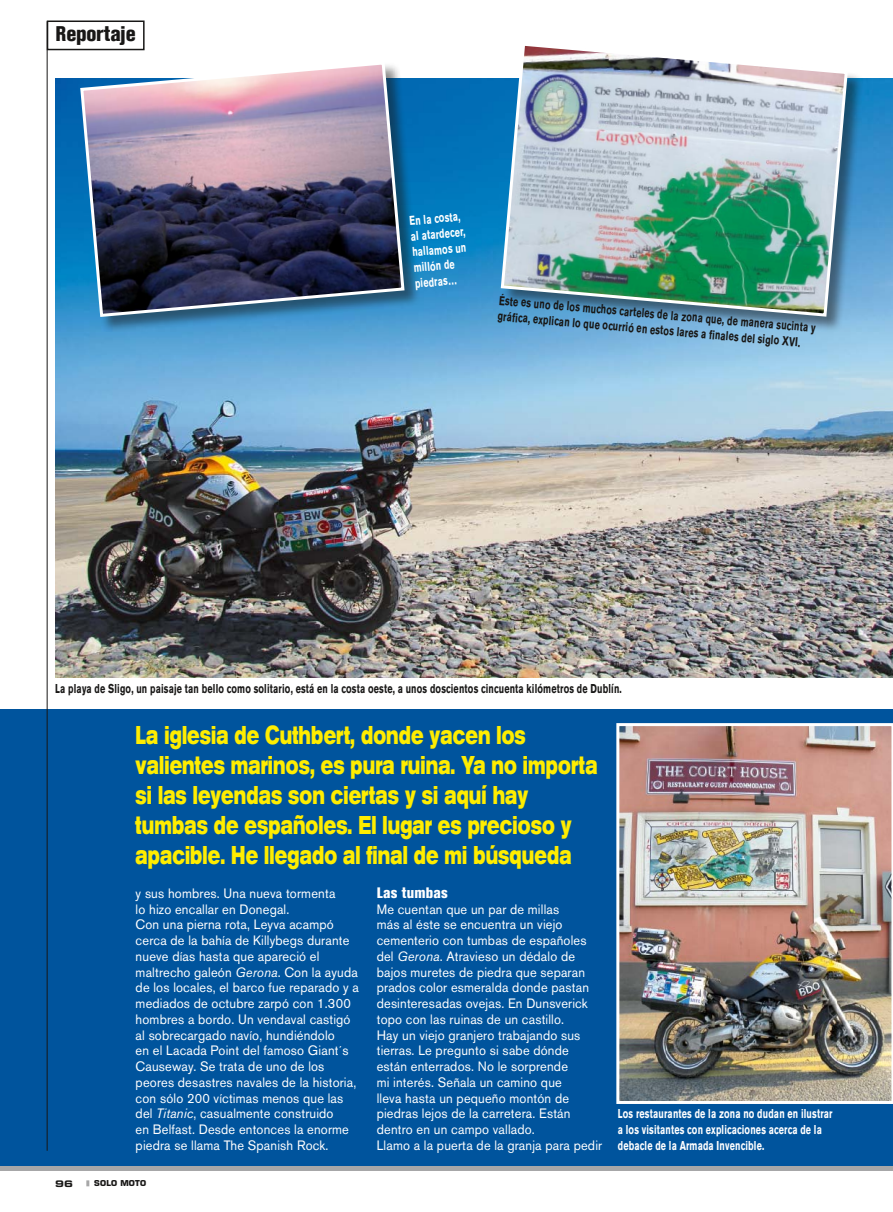
<style>
.page{position:relative;width:893px;height:1212px;background:#fff}
.page>*{position:absolute;margin:0;border:0;box-sizing:border-box;transform-origin:0 0}
.t1{font:700 expanded 25.5px/30px "Akzidenz Grotesk BE";letter-spacing:.01em;color:#ffed00;scale:.6 1}
.t2{font:800 condensed 21px "Akzidenz Grotesk BE";letter-spacing:-.01em;color:#181716}
.t3{font:800 condensed 15px "Akzidenz Grotesk BE";letter-spacing:.015em;color:#fff}
.t4{font:13.5px/15.8px "Akzidenz Grotesk BE";letter-spacing:.015em;color:#fff;scale:.95 1}
.t5{font:700 12.75px/15.8px "Akzidenz Grotesk BE";letter-spacing:.02em;color:#181716;scale:.7 1}
.t6{font:700 12.75px/15.8px "Akzidenz Grotesk BE";letter-spacing:.02em;color:#fff;scale:.7 1}
.t7{font:9px "Eurostile Bold Extended Two";color:#181716}
.t8{font:700 7.95px "Eurostile";letter-spacing:.02em;color:#181716}
.s1{font-style:italic}
</style>
<div class="page">
<div style="left:0;top:709px;width:893px;height:459px;background:#00549d"></div>
<svg style="left:86px;top:1180px;width:4px;height:7px"></svg>
<div style="left:47px;top:21px;width:98px;height:29px;border:2px solid #181716"></div>
<hr style="left:47px;top:21px;width:1px;height:1130px;background:#181716">
<div style="left:0;top:1166px;width:893px;height:5px;background:#a7a7a8"></div>
<img style="left:55px;top:79px;width:838px;height:598px">
<img style="left:616px;top:723px;width:277px;height:381px">
<div style="left:80px;top:62px;width:340px;height:271px;background:#181716;opacity:.5"></div>
<img style="left:79px;top:62px;width:327px;height:257px">
<div style="left:501px;top:43px;width:362px;height:289px;background:#181716;opacity:.5"></div>
<img style="left:499px;top:43px;width:350px;height:275px">
<h2 class="t2" style="left:56px;top:22px;width:82px">Reportaje</h2>
<p class="t6" style="left:409px;top:213px;width:80px;rotate:-5deg">En la costa, al atardecer, hallamos un millón de piedras…</p>
<p class="t5" style="left:500px;top:292px;width:455px;rotate:5deg">Éste es uno de los muchos carteles de la zona que, de manera sucinta y gráfi ca, explican lo que ocurrió en estos lares a fi nales del siglo XVI .</p>
<p class="t5" style="left:55px;top:681px;width:811px">La playa de Sligo, un paisaje tan bello como solitario, está en la costa oeste, a unos doscientos cincuenta kilómetros de Dublín.</p>
<h1 class="t1" style="left:136px;top:720px;width:771px">La iglesia de Cuthbert, donde yacen los valientes marinos, es pura ruina. Ya no importa si las leyendas son ciertas y si aquí hay tumbas de españoles. El lugar es precioso y apacible. He llegado al final de mi búsqueda</h1>
<p class="t4" style="left:136px;top:885px;width:237px">y sus hombres. Una nueva tormenta<br>lo hizo encallar en Donegal.<br>Con una pierna rota, Leyva acampó cerca de la bahía de Killybegs durante nueve días hasta que apareció el maltrecho galeón <span class="s1">Gerona</span>. Con la ayuda de los locales, el barco fue reparado y a mediados de octubre zarpó con 1.300 hombres a bordo. Un vendaval castigó al sobrecargado navío, hundiéndolo<br>en el Lacada Point del famoso Giant´s Causeway. Se trata de uno de los peores desastres navales de la historia, con sólo 200 víctimas menos que las del <span class="s1">Titanic</span>, casualmente construido<br>en Belfast. Desde entonces la enorme piedra se llama The Spanish Rock.</p>
<p class="t3" style="left:377px;top:884px;width:73px">Las tumbas</p>
<p class="t4" style="left:377px;top:901px;width:239px">Me cuentan que un par de millas<br>más al éste se encuentra un viejo cementerio con tumbas de españoles del <span class="s1">Gerona</span>. Atravieso un dédalo de bajos muretes de piedra que separan prados color esmeralda donde pastan desinteresadas ovejas. En Dunsverick topo con las ruinas de un castillo.<br>Hay un viejo granjero trabajando sus tierras. Le pregunto si sabe dónde están enterrados. No le sorprende<br>mi interés. Señala un camino que<br>lleva hasta un pequeño montón de piedras lejos de la carretera. Están dentro en un campo vallado.<br>Llamo a la puerta de la granja para pedir</p>
<p class="t7" style="left:55px;top:1177px;width:19px">96</p>
<p class="t8" style="left:94px;top:1178px;width:53px">SOLO MOTO</p>
<p class="t6" style="left:618px;top:1106px;width:308px">Los restaurantes de la zona no dudan en ilustrar a los visitantes con explicaciones acerca de la debacle de la Armada Invencible.</p>
</div>
